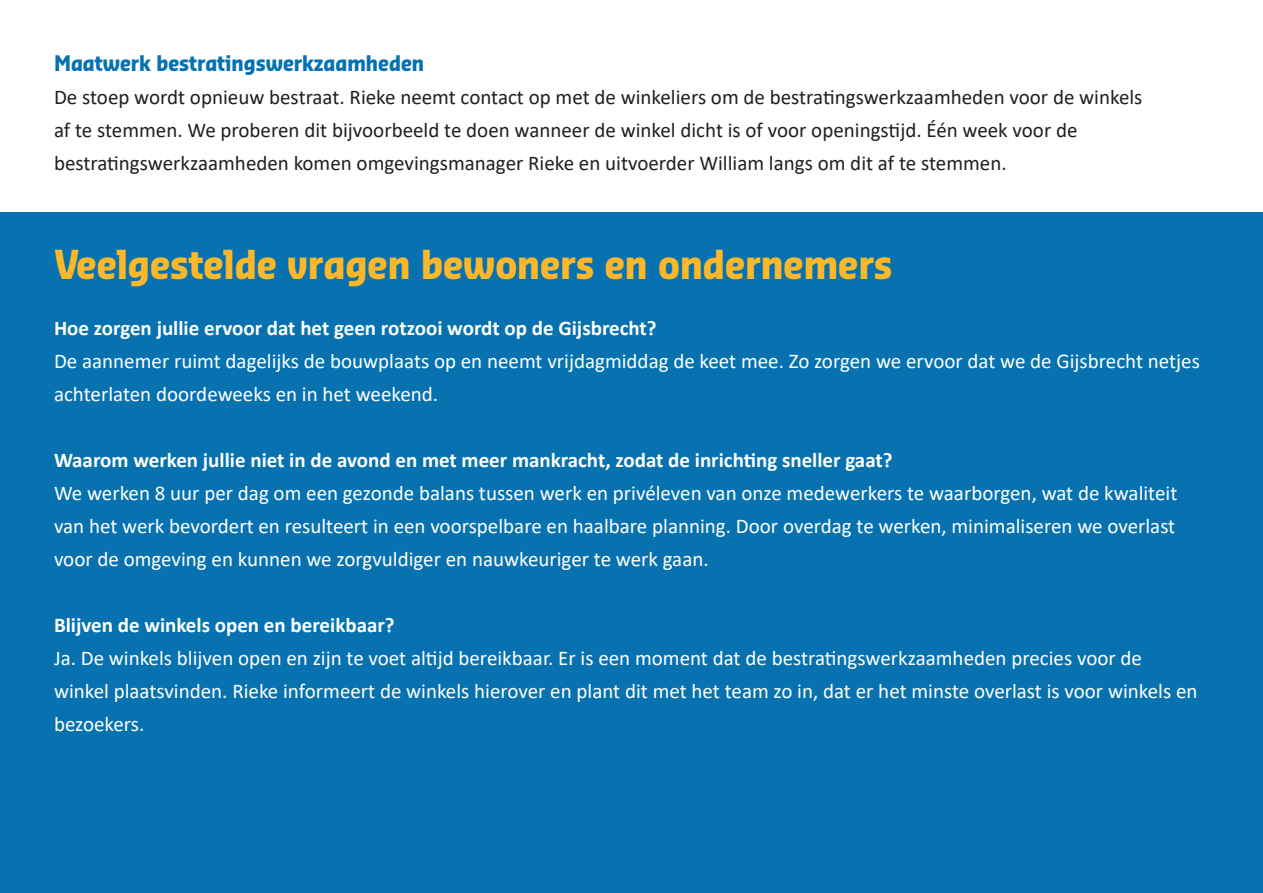
<style>
.page{position:relative;width:1263px;height:893px;background:#fff}
.page>*{position:absolute;margin:0;border:0;box-sizing:border-box;transform-origin:0 0}
.t1{font:700 39px "Sansa Con Pro";color:#fcb828}
.t2{font:21px/33px "Calibri";color:#fff}
.t3{font:21px/33px "Calibri";color:#231f20}
.t4{font:700 21px "Calibri";color:#fff}
.t5{font:21px "Calibri Bold 2";color:#fff}
.t6{font:700 21px "Sansa Con Pro";color:#0772af}
.s1{font-family:"Calibri 2"}
</style>
<div class="page">
<div style="left:0;top:213px;width:1263px;height:680px;background:#0772af"></div>
<h2 class="t6" style="left:54px;top:49px;width:372px">Maatwerk bestratingswerkzaamheden</h2>
<p class="t3" style="left:54px;top:80px;width:1090px">De stoep wordt opnieuw bestraat. Rieke neemt contact op met de winkeliers om de bestratingswerkzaamheden voor de winkels af te stemmen. We proberen dit bijvoorbeeld te doen wanneer de winkel dicht is of voor openingstijd. Één week voor de bestratingswerkzaamheden komen omgevingsmanager Rieke en uitvoerder William langs om dit af te stemmen.</p>
<h2 class="t1" style="left:54px;top:239px;width:840px">Veelgestelde vragen bewoners en ondernemers</h2>
<h3 class="t4" style="left:54px;top:313px;width:604px">Hoe zorgen jullie ervoor dat het geen rotzooi wordt op de Gijsbrecht?</h3>
<p class="t2" style="left:54px;top:344px;width:1147px">De aannemer ruimt dagelijks de bouwplaats op en neemt vrijdagmiddag de keet mee. Zo zorgen we ervoor dat we de Gijsbrecht netjes <span class="s1">achterlaten doordeweeks en in het weekend.</span></p>
<h3 class="t5" style="left:54px;top:445px;width:840px">Waarom werken jullie niet in de avond en met meer mankracht, zodat de inrichting sneller gaat?</h3>
<p class="t2" style="left:54px;top:476px;width:1125px;text-align:justify">We werken 8 uur per dag om een gezonde balans tussen werk en privéleven van onze medewerkers te waarborgen, wat de kwaliteit van het werk bevordert en resulteert in een voorspelbare en haalbare planning. Door overdag te werken, minimaliseren we overlast voor de omgeving en kunnen we zorgvuldiger en nauwkeuriger te werk gaan.</p>
<h3 class="t4" style="left:54px;top:610px;width:342px">Blijven de winkels open en bereikbaar?</h3>
<p class="t2" style="left:54px;top:641px;width:1145px">Ja. De winkels blijven open en zijn te voet altijd bereikbaar. Er is een moment dat de bestratingswerkzaamheden precies voor de winkel plaatsvinden. Rieke informeert de winkels hierover en plant dit met het team zo in, dat er het minste overlast is voor winkels en bezoekers.</p>
</div>
